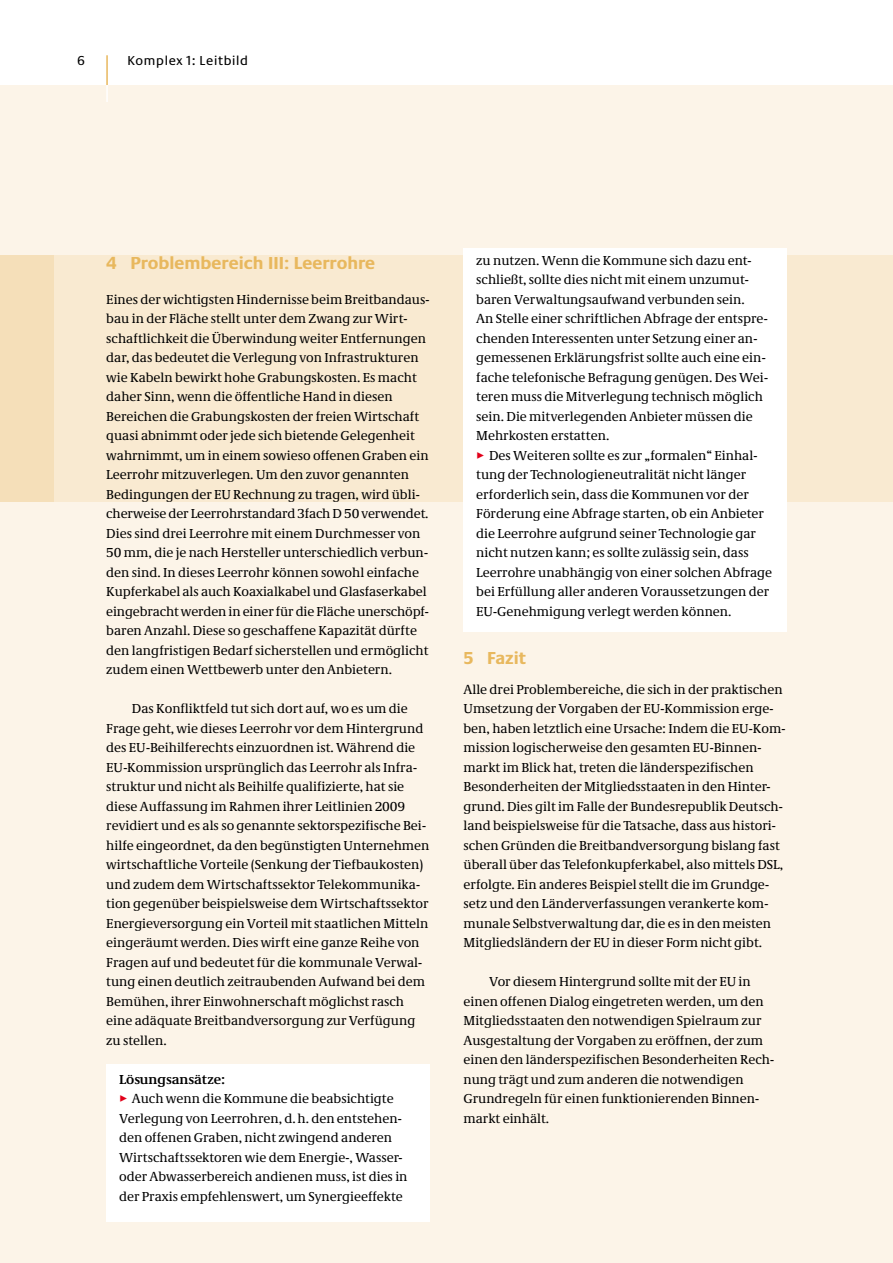
<style>
.page{position:relative;width:893px;height:1263px;background:#fff}
.page>*{position:absolute;margin:0;border:0;box-sizing:border-box;transform-origin:0 0}
.t1{font:700 18px "Neue Praxis";color:#e8b85e}
.t2{font:13.5px/19.5px "Neue Demos";color:#000}
.t3{font:13.5px "Neue Praxis";letter-spacing:.05em;color:#000}
.t4{font:700 13.5px "Neue Demos";color:#000}
.s1{color:#e2001a}
</style>
<div class="page">
<div style="left:0;top:85px;width:893px;height:1178px;background:#fcf4e8"></div>
<div style="left:0;top:255px;width:893px;height:247px;background:#f9ead1"></div>
<div style="left:0;top:255px;width:53px;height:247px;background:#f5dfb9"></div>
<hr style="left:106px;top:55px;width:2px;height:30px;background:#e8b85e">
<svg style="left:106px;top:85px;width:2px;height:17px"></svg>
<div style="left:106px;top:1064px;width:323px;height:158px;background:#fff"></div>
<div style="left:463px;top:248px;width:324px;height:383px;background:#fff"></div>
<p class="t3" style="left:77px;top:53px;width:9px">6</p>
<p class="t3" style="left:128px;top:53px;width:122px">Komplex 1: Leitbild</p>
<h1 class="t1" style="left:106px;top:252px;width:270px">4 Problembereich III: Leerrohre</h1>
<p class="t2" style="left:106px;top:289px;width:325px">Eines der wichtigsten Hindernisse beim Breitbandaus&shy;bau in der Fläche stellt unter dem Zwang zur Wirt&shy;schaftlichkeit die Überwindung weiter Entfernungen dar, das bedeutet die Verlegung von Infrastrukturen wie Kabeln bewirkt hohe Grabungskosten. Es macht daher Sinn, wenn die öffentliche Hand in diesen Bereichen die Grabungskosten der freien Wirtschaft quasi abnimmt oder jede sich bietende Gelegenheit wahrnimmt, um in einem sowieso offenen Graben ein Leerrohr mitzuverlegen. Um den zuvor genannten Bedingungen der EU Rechnung zu tragen, wird übli&shy;cherweise der Leerrohrstandard 3fach D 50 verwendet.<br>Dies sind drei Leerrohre mit einem Durchmesser von 50 mm, die je nach Hersteller unterschiedlich verbun&shy;den sind. In dieses Leerrohr können sowohl einfache Kupferkabel als auch Koaxialkabel und Glasfaserkabel eingebracht werden in einer für die Fläche unerschöpf&shy;baren Anzahl. Diese so geschaffene Kapazität dürfte den langfristigen Bedarf sicherstellen und ermöglicht zudem einen Wettbewerb unter den Anbietern.</p>
<p class="t2" style="left:106px;top:699px;width:325px;text-indent:26px">Das Konfliktfeld tut sich dort auf, wo es um die Frage geht, wie dieses Leerrohr vor dem Hintergrund des EU-Beihilferechts einzuordnen ist. Während die EU-Kommission ursprünglich das Leerrohr als Infra&shy;struktur und nicht als Beihilfe qualifizierte, hat sie diese Auffassung im Rahmen ihrer Leitlinien 2009 revidiert und es als so genannte sektorspezifische Bei&shy;hilfe eingeordnet, da den begünstigten Unternehmen wirtschaftliche Vorteile (Senkung der Tiefbaukosten) und zudem dem Wirtschaftssektor Telekommunika&shy;tion gegenüber beispielsweise dem Wirtschaftssektor Energieversorgung ein Vorteil mit staatlichen Mitteln eingeräumt werden. Dies wirft eine ganze Reihe von Fragen auf und bedeutet für die kommunale Verwal&shy;tung einen deutlich zeitraubenden Aufwand bei dem Bemühen, ihrer Einwohnerschaft möglichst rasch eine adäquate Breitbandversorgung zur Verfügung zu stellen.</p>
<p class="t4" style="left:119px;top:1071px;width:108px">Lösungsansätze:</p>
<p class="t2" style="left:119px;top:1089px;width:290px"><span class="s1">✓</span> Auch wenn die Kommune die beabsichtigte Verlegung von Leerrohren, d.h. den entstehen&shy;den offenen Graben, nicht zwingend anderen Wirtschaftssektoren wie dem Energie-, Wasser&shy;oder Abwasserbereich andienen muss, ist dies in der Praxis empfehlenswert, um Synergieeffekte</p>
<p class="t2" style="left:476px;top:250px;width:293px">zu nutzen. Wenn die Kommune sich dazu ent&shy;schließt, sollte dies nicht mit einem unzumut&shy;baren Verwaltungsaufwand verbunden sein.<br>An Stelle einer schriftlichen Abfrage der entspre&shy;chenden Interessenten unter Setzung einer an&shy;gemessenen Erklärungsfrist sollte auch eine ein&shy;fache telefonische Befragung genügen. Des Wei&shy;teren muss die Mitverlegung technisch möglich sein. Die mitverlegenden Anbieter müssen die Mehrkosten erstatten.</p>
<p class="t2" style="left:476px;top:445px;width:297px"><span class="s1">✓</span> Des Weiteren sollte es zur „formalen“ Einhal&shy;tung der Technologieneutralität nicht länger erforderlich sein, dass die Kommunen vor der Förderung eine Abfrage starten, ob ein Anbieter die Leerrohre aufgrund seiner Technologie gar nicht nutzen kann; es sollte zulässig sein, dass Leerrohre unabhängig von einer solchen Abfrage bei Erfüllung aller anderen Voraussetzungen der EU-Genehmigung verlegt werden können.</p>
<h1 class="t1" style="left:463px;top:647px;width:64px">5 Fazit</h1>
<p class="t2" style="left:463px;top:679px;width:324px">Alle drei Problembereiche, die sich in der praktischen Umsetzung der Vorgaben der EU-Kommission erge&shy;ben, haben letztlich eine Ursache: Indem die EU-Kom&shy;mission logischerweise den gesamten EU-Binnen&shy;markt im Blick hat, treten die länderspezifischen Besonderheiten der Mitgliedsstaaten in den Hinter&shy;grund. Dies gilt im Falle der Bundesrepublik Deutsch&shy;land beispielsweise für die Tatsache, dass aus histori&shy;schen Gründen die Breitbandversorgung bislang fast überall über das Telefonkupferkabel, also mittels DSL, erfolgte. Ein anderes Beispiel stellt die im Grundge&shy;setz und den Länderverfassungen verankerte kom&shy;munale Selbstverwaltung dar, die es in den meisten Mitgliedsländern der EU in dieser Form nicht gibt.</p>
<p class="t2" style="left:463px;top:972px;width:312px;text-indent:26px">Vor diesem Hintergrund sollte mit der EU in einen offenen Dialog eingetreten werden, um den Mitgliedsstaaten den notwendigen Spielraum zur Ausgestaltung der Vorgaben zu eröffnen, der zum einen den länderspezifischen Besonderheiten Rech&shy;nung trägt und zum anderen die notwendigen Grundregeln für einen funktionierenden Binnen&shy;markt einhält.</p>
</div>
